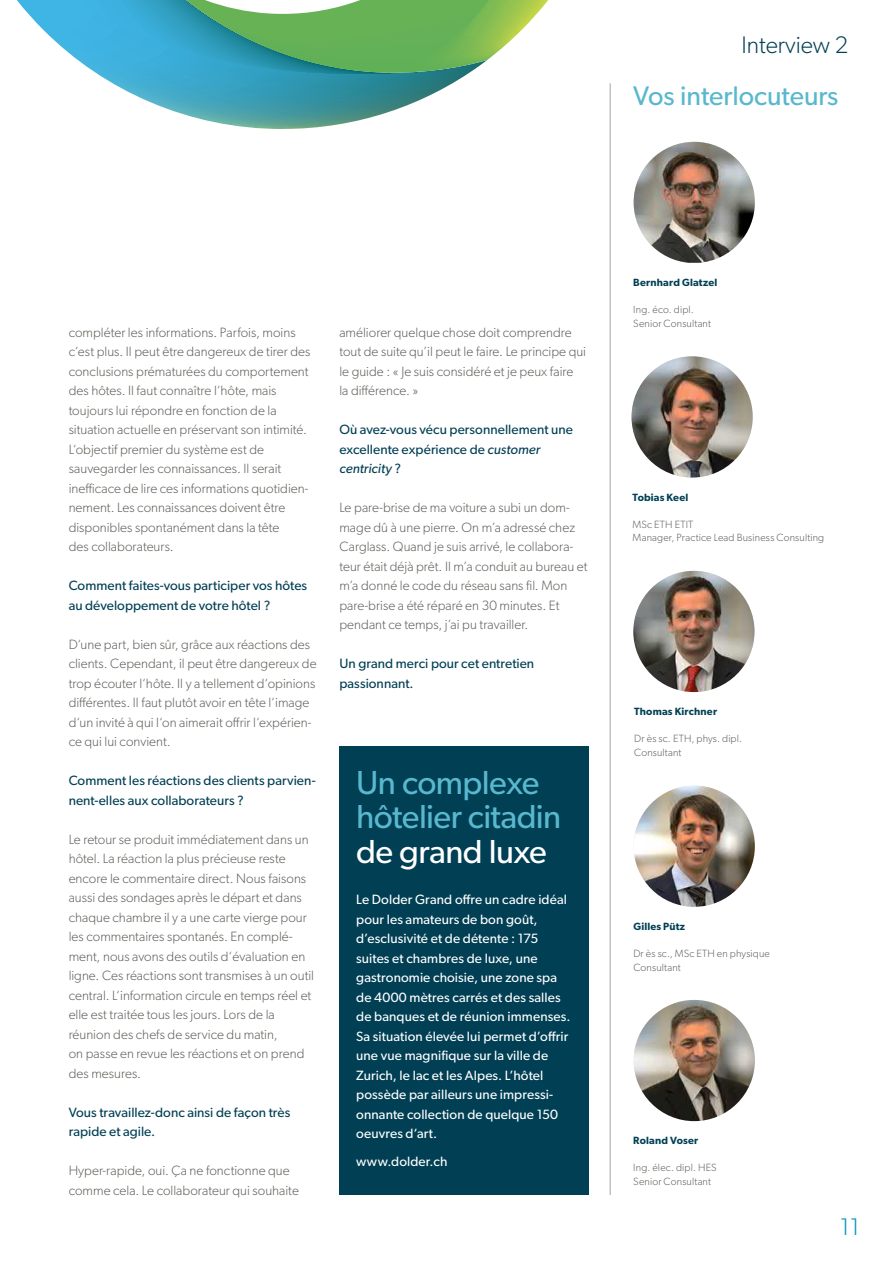
<style>
.page{position:relative;width:893px;height:1263px;background:#fff}
.page>*{position:absolute;margin:0;border:0;box-sizing:border-box;transform-origin:0 0}
.t1{font:33.3px/35px "Gibson";letter-spacing:-.015em;color:#59b8cd}
.t2{font:33.3px "Gibson";letter-spacing:-.015em;color:#fff}
.t3{font:27px "Gibson";color:#59b8cd}
.t4{font:300 24px "Gibson";color:#003f54}
.t5{font:300 24px "Gibson";color:#0094b4}
.t6{font:300 13.5px/19.5px "Gibson";letter-spacing:.005em;color:#615f5a}
.t7{font:13.5px/19.5px "Gibson";letter-spacing:.01em;color:#fff}
.t8{font:13.5px/19.5px "Gibson";letter-spacing:.005em;color:#003f54}
.t9{font:300 10.5px/13.5px "Gibson";letter-spacing:.015em;color:#615f5a}
.t10{font:600 10.5px "Gibson";letter-spacing:.02em;color:#003f54}
.s1{font-style:italic}
</style>
<div class="page">
<svg style="left:17px;top:0;width:452px;height:129px"></svg>
<svg style="left:186px;top:0;width:362px;height:73px;background:#76b880"></svg>
<hr style="left:609px;top:83px;width:2px;height:1112px;background:#c2c2c0">
<div style="left:339px;top:746px;width:249px;height:449px;background:#003f54"></div>
<img style="left:634px;top:786px;width:121px;height:121px;border-radius:61px">
<img style="left:633px;top:571px;width:121px;height:121px;border-radius:61px">
<img style="left:631px;top:356px;width:122px;height:121px;border-radius:61px">
<img style="left:634px;top:1000px;width:121px;height:121px;border-radius:61px">
<img style="left:634px;top:142px;width:121px;height:121px">
<h3 class="t4" style="left:742px;top:30px;width:108px">Interview 2</h3>
<h2 class="t3" style="left:633px;top:80px;width:206px">Vos interlocuteurs</h2>
<p class="t6" style="left:69px;top:322px;width:243px">compléter les informations. Parfois, moins c‘est plus. Il peut être dangereux de tirer des conclusions prématurées du comportement des hôtes. Il faut connaître l‘hôte, mais toujours lui répondre en fonction de la situation actuelle en préservant son intimité.<br>L‘objectif premier du système est de sauvegarder les connaissances. Il serait inefficace de lire ces informations quotidien&shy;nement. Les connaissances doivent être disponibles spontanément dans la tête<br>des collaborateurs.</p>
<p class="t8" style="left:69px;top:576px;width:240px">Comment faites-vous participer vos hôtes au développement de votre hôtel ?</p>
<p class="t6" style="left:69px;top:634px;width:249px">D‘une part, bien sûr, grâce aux réactions des clients. Cependant, il peut être dangereux de trop écouter l‘hôte. Il y a tellement d‘opinions différentes. Il faut plutôt avoir en tête l‘image d‘un invité à qui l‘on aimerait offrir l‘expérien&shy;ce qui lui convient.</p>
<p class="t8" style="left:69px;top:771px;width:248px">Comment les réactions des clients parvien&shy;nent-elles aux collaborateurs ?</p>
<p class="t6" style="left:69px;top:829px;width:247px">Le retour se produit immédiatement dans un hôtel. La réaction la plus précieuse reste encore le commentaire direct. Nous faisons aussi des sondages après le départ et dans chaque chambre il y a une carte vierge pour les commentaires spontanés. En complé&shy;ment, nous avons des outils d‘évaluation en ligne. Ces réactions sont transmises à un outil central. L‘information circule en temps réel et elle est traitée tous les jours. Lors de la réunion des chefs de service du matin,<br>on passe en revue les réactions et on prend des mesures.</p>
<p class="t8" style="left:69px;top:1102px;width:223px">Vous travaillez-donc ainsi de façon très rapide et agile.</p>
<p class="t6" style="left:69px;top:1160px;width:232px">Hyper-rapide, oui. Ça ne fonctionne que comme cela. Le collaborateur qui souhaite</p>
<p class="t6" style="left:339px;top:322px;width:248px">améliorer quelque chose doit comprendre tout de suite qu’il peut le faire. Le principe qui le guide : « Je suis considéré et je peux faire<br>la différence. »</p>
<p class="t8" style="left:339px;top:419px;width:235px">Où avez-vous vécu personnellement une excellente expérience de <span class="s1">customer centricity</span> ?</p>
<p class="t6" style="left:339px;top:497px;width:250px">Le pare-brise de ma voiture a subi un dom&shy;mage dû à une pierre. On m’a adressé chez Carglass. Quand je suis arrivé, le collabora&shy;teur était déjà prêt. Il m’a conduit au bureau et m’a donné le code du réseau sans fil. Mon pare-brise a été réparé en 30 minutes. Et pendant ce temps, j’ai pu travailler.</p>
<p class="t8" style="left:339px;top:653px;width:196px">Un grand merci pour cet entretien passionnant.</p>
<h1 class="t1" style="left:356px;top:764px;width:207px">Un complexe hôtelier citadin</h1>
<h1 class="t2" style="left:356px;top:832px;width:192px">de grand luxe</h1>
<p class="t7" style="left:356px;top:890px;width:216px">Le Dolder Grand offre un cadre idéal pour les amateurs de bon goût, d’esclusivité et de détente : 175 suites et chambres de luxe, une gastronomie choisie, une zone spa de 4000 mètres carrés et des salles de banques et de réunion immenses.<br>Sa situation élevée lui permet d’offrir une vue magnifique sur la ville de<br>Zurich, le lac et les Alpes. L’hôtel possède par ailleurs une impressi&shy;onnante collection de quelque 150 oeuvres d‘art.</p>
<p class="t7" style="left:356px;top:1151px;width:93px">www.dolder.ch</p>
<p class="t10" style="left:633px;top:276px;width:86px">Bernhard Glatzel</p>
<p class="t9" style="left:633px;top:303px;width:79px">Ing. éco. dipl.<br>Senior Consultant</p>
<p class="t10" style="left:633px;top:491px;width:57px">Tobias Keel</p>
<p class="t9" style="left:633px;top:517px;width:193px">MSc ETH ETIT<br>Manager, Practice Lead Business Consulting</p>
<p class="t10" style="left:634px;top:705px;width:84px">Thomas Kirchner</p>
<p class="t9" style="left:634px;top:732px;width:109px">Dr ès sc. ETH, phys. dipl.<br>Consultant</p>
<p class="t10" style="left:633px;top:920px;width:53px">Gilles Pütz</p>
<p class="t9" style="left:633px;top:946px;width:138px">Dr ès sc., MSc ETH en physique<br>Consultant</p>
<p class="t10" style="left:633px;top:1134px;width:67px">Roland Voser</p>
<p class="t9" style="left:633px;top:1161px;width:85px">Ing. élec. dipl. HES<br>Senior Consultant</p>
<h3 class="t5" style="left:840px;top:1213px;width:21px">11</h3>
</div>
